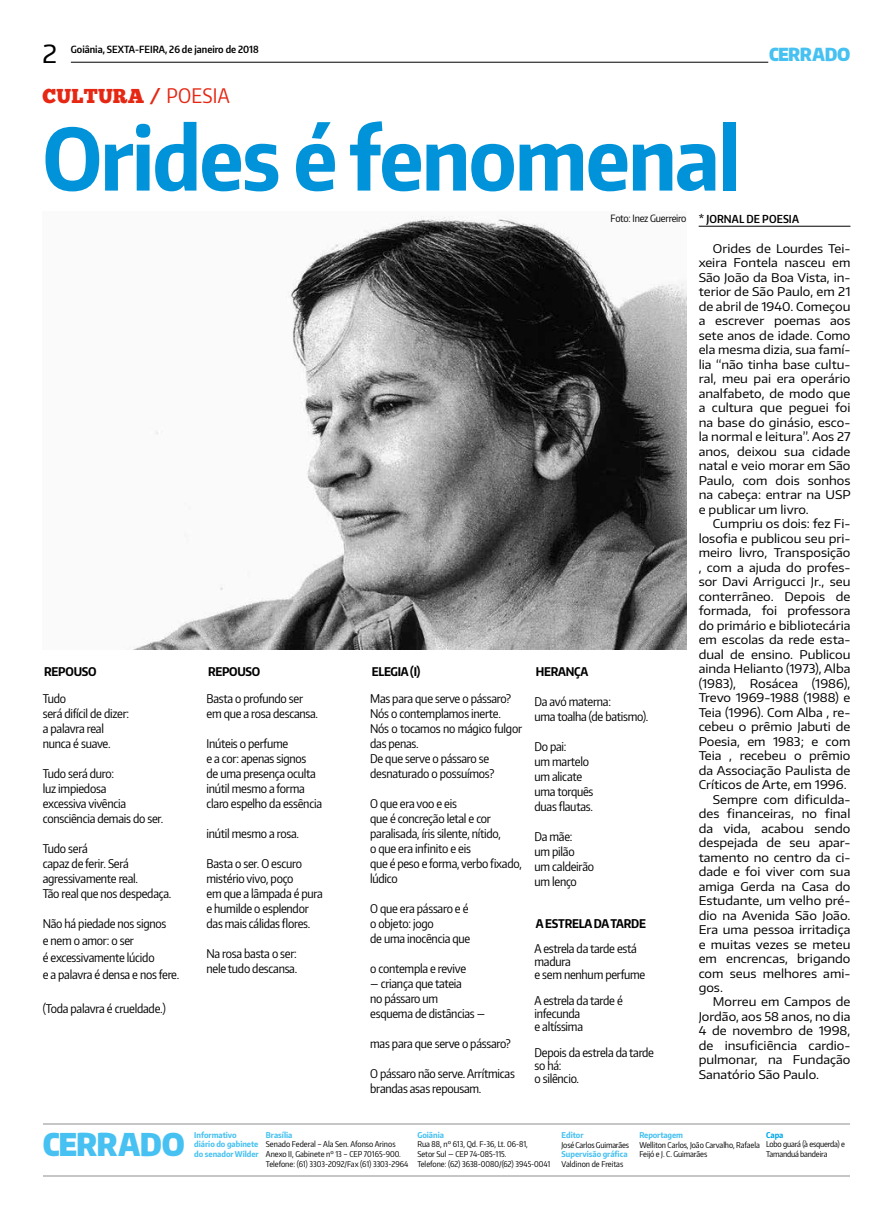
<style>
.page{position:relative;width:893px;height:1219px;background:#fff}
.page>*{position:absolute;margin:0;border:0;box-sizing:border-box;transform-origin:0 0}
.t1{font:700 85px "Encode Sans Condensed";letter-spacing:-.02em;color:#0093d9}
.t2{font:900 31.4px "Encode Sans Condensed";letter-spacing:-.015em;color:#47c1f1}
.t3{font:25px "Encode Sans Wide";color:#000}
.t4{font:20px "Chunk Five Ex";letter-spacing:.01em;color:#e52713}
.t5{font:900 18px "Encode Sans Condensed";letter-spacing:-.015em;color:#47c1f1}
.t6{font:12px/15px "Encode Sans Condensed";letter-spacing:-.02em;color:#000}
.t7{font:12px/14.5px "Encode Sans Wide";color:#000;text-align:justify}
.t8{font:700 12px "Encode Sans Condensed";letter-spacing:-.02em;color:#000}
.t9{font:600 11px "Encode Sans Condensed";letter-spacing:.01em;color:#000}
.t10{font:10px "Encode Sans Condensed";letter-spacing:-.02em;color:#000}
.t11{font:600 9.9px "Encode Sans Condensed";color:#000}
.t12{font:8px/9.6px "Encode Sans Condensed";color:#000}
.t13{font:700 8px/9.6px "Encode Sans Condensed";color:#47c1f1}
.t14{font:8px/9.6px "Encode Sans Condensed";letter-spacing:-.02em;color:#000}
.t15{font:700 8px "Encode Sans Condensed";color:#00a8e7}
.s1{font-family:"Encode Sans Condensed"}
</style>
<div class="page">
<hr style="left:699px;top:226px;width:151px;height:1px;background:#000">
<hr style="left:71px;top:62px;width:697px;height:1px;background:#000">
<hr style="left:43px;top:1124px;width:806px;height:1px;background:#c6c6c6">
<hr style="left:43px;top:1175px;width:807px;height:1px;background:#c6c6c6">
<img style="left:134px;top:216px;width:552px;height:433px">
<h3 class="t3" style="left:43px;top:37px;width:16px">2</h3>
<p class="t11" style="left:71px;top:43px;width:189px">Goiânia, SEXTA-FEIRA, 26 de janeiro de 2018</p>
<h3 class="t5" style="left:769px;top:43px;width:83px">CERRADO</h3>
<h3 class="t4" style="left:43px;top:81px;width:189px">CULTURA / <span class="s1">POESIA</span></h3>
<h1 class="t1" style="left:43px;top:103px;width:699px">Orides é fenomenal</h1>
<p class="t8" style="left:44px;top:664px;width:54px">REPOUSO</p>
<p class="t6" style="left:43px;top:691px;width:88px">Tudo<br>será difícil de dizer: a palavra real nunca é suave.</p>
<p class="t6" style="left:43px;top:766px;width:122px">Tudo será duro:<br>luz impiedosa<br>excessiva vivência consciência demais do ser.</p>
<p class="t6" style="left:43px;top:841px;width:130px">Tudo será<br>capaz de ferir. Será agressivamente real.<br>Tão real que nos despedaça.</p>
<p class="t6" style="left:43px;top:915px;width:138px;line-height:17px">Não há piedade nos signos<br>e nem o amor: o ser<br>é excessivamente lúcido<br>e a palavra é densa e nos fere.</p>
<p class="t6" style="left:43px;top:1001px;width:125px">(Toda palavra é crueldade.)</p>
<p class="t8" style="left:208px;top:664px;width:54px">REPOUSO</p>
<p class="t6" style="left:206px;top:691px;width:113px">Basta o profundo ser em que a rosa descansa.</p>
<p class="t6" style="left:206px;top:736px;width:117px">Inúteis o perfume<br>e a cor: apenas signos<br>de uma presença oculta inútil mesmo a forma claro espelho da essência</p>
<p class="t6" style="left:206px;top:826px;width:94px">inútil mesmo a rosa.</p>
<p class="t6" style="left:206px;top:856px;width:118px">Basta o ser. O escuro mistério vivo, poço<br>em que a lâmpada é pura e humilde o esplendor das mais cálidas flores.</p>
<p class="t6" style="left:206px;top:946px;width:92px">Na rosa basta o ser: nele tudo descansa.</p>
<p class="t10" style="left:610px;top:211px;width:77px">Foto: Inez Guerreiro</p>
<p class="t8" style="left:372px;top:664px;width:50px">ELEGIA (I)</p>
<p class="t6" style="left:370px;top:691px;width:153px">Mas para que serve o pássaro?<br>Nós o contemplamos inerte.<br>Nós o tocamos no mágico fulgor das penas.<br>De que serve o pássaro se desnaturado o possuímos?</p>
<p class="t6" style="left:370px;top:796px;width:153px">O que era voo e eis<br>que é concreção letal e cor paralisada, íris silente, nítido,<br>o que era infinito e eis<br>que é peso e forma, verbo fixado, lúdico</p>
<p class="t6" style="left:370px;top:901px;width:102px">O que era pássaro e é o objeto: jogo<br>de uma inocência que</p>
<p class="t6" style="left:370px;top:961px;width:98px">o contempla e revive</p>
<p class="t6" style="left:370px;top:976px;width:116px">— criança que tateia<br>no pássaro um<br>esquema de distâncias —</p>
<p class="t6" style="left:370px;top:1036px;width:142px">mas para que serve o pássaro?</p>
<p class="t6" style="left:370px;top:1066px;width:146px">O pássaro não serve. Arrítmicas brandas asas repousam.</p>
<p class="t8" style="left:536px;top:664px;width:54px">HERANÇA</p>
<p class="t6" style="left:534px;top:694px;width:115px">Da avó materna:<br>uma toalha (de batismo).</p>
<p class="t6" style="left:534px;top:739px;width:60px">Do pai:<br>um martelo um alicate uma torquês duas flautas.</p>
<p class="t6" style="left:534px;top:829px;width:61px">Da mãe:<br>um pilão<br>um caldeirão um lenço</p>
<p class="t8" style="left:536px;top:916px;width:111px">A ESTRELA DA TARDE</p>
<p class="t6" style="left:534px;top:942px;width:112px;line-height:13px">A estrela da tarde está madura<br>e sem nenhum perfume</p>
<p class="t6" style="left:534px;top:994px;width:90px;line-height:13px">A estrela da tarde é infecunda<br>e altíssima</p>
<p class="t6" style="left:534px;top:1046px;width:121px;line-height:13px">Depois da estrela da tarde so há:<br>o silêncio.</p>
<p class="t9" style="left:699px;top:212px;width:102px">* JORNAL DE POESIA</p>
<p class="t7" style="left:699px;top:241px;width:154px;text-indent:14px">Orides de Lourdes Tei&shy;xeira Fontela nasceu em São João da Boa Vista, in&shy;terior de São Paulo, em 21 de abril de 1940. Começou a escrever poemas aos sete anos de idade. Como ela mesma dizia, sua famí&shy;lia “não tinha base cultu&shy;ral, meu pai era operário analfabeto, de modo que a cultura que peguei foi na base do ginásio, esco&shy;la normal e leitura”. Aos 27 anos, deixou sua cidade natal e veio morar em São Paulo, com dois sonhos na cabeça: entrar na USP e publicar um livro.</p>
<p class="t7" style="left:713px;top:516px;width:139px">Cumpriu os dois: fez Fi-</p>
<p class="t7" style="left:699px;top:530px;width:153px">losofia e publicou seu pri-</p>
<p class="t7" style="left:699px;top:545px;width:153px">meiro livro, Transposição</p>
<p class="t7" style="left:699px;top:559px;width:153px">, com a ajuda do profes-</p>
<p class="t7" style="left:699px;top:574px;width:153px">sor Davi Arrigucci Jr., seu</p>
<p class="t7" style="left:699px;top:588px;width:153px">conterrâneo. Depois de</p>
<p class="t7" style="left:699px;top:603px;width:153px">formada, foi professora</p>
<p class="t7" style="left:699px;top:617px;width:153px">do primário e bibliotecária</p>
<p class="t7" style="left:699px;top:632px;width:153px">em escolas da rede esta-</p>
<p class="t7" style="left:699px;top:646px;width:153px">dual de ensino. Publicou</p>
<p class="t7" style="left:699px;top:661px;width:153px">ainda Helianto (1973), Alba</p>
<p class="t7" style="left:699px;top:675px;width:153px">(1983), Rosácea (1986),</p>
<p class="t7" style="left:699px;top:690px;width:153px">Trevo 1969-1988 (1988) e</p>
<p class="t7" style="left:699px;top:704px;width:153px">Teia (1996). Com Alba , re-</p>
<p class="t7" style="left:699px;top:719px;width:153px">cebeu o prêmio Jabuti de</p>
<p class="t7" style="left:699px;top:733px;width:153px">Poesia, em 1983; e com</p>
<p class="t7" style="left:699px;top:748px;width:153px">Teia , recebeu o prêmio</p>
<p class="t7" style="left:699px;top:762px;width:153px">da Associação Paulista de</p>
<p class="t7" style="left:699px;top:777px;width:149px">Críticos de Arte, em 1996.</p>
<p class="t7" style="left:713px;top:791px;width:139px">Sempre com dificulda-</p>
<p class="t7" style="left:699px;top:806px;width:153px">des financeiras, no final</p>
<p class="t7" style="left:699px;top:820px;width:153px">da vida, acabou sendo</p>
<p class="t7" style="left:699px;top:835px;width:153px">despejada de seu apar-</p>
<p class="t7" style="left:699px;top:849px;width:153px">tamento no centro da ci-</p>
<p class="t7" style="left:699px;top:864px;width:153px">dade e foi viver com sua</p>
<p class="t7" style="left:699px;top:878px;width:153px">amiga Gerda na Casa do</p>
<p class="t7" style="left:699px;top:893px;width:153px">Estudante, um velho pré-</p>
<p class="t7" style="left:699px;top:907px;width:153px">dio na Avenida São João.</p>
<p class="t7" style="left:699px;top:922px;width:153px">Era uma pessoa irritadiça</p>
<p class="t7" style="left:699px;top:936px;width:153px">e muitas vezes se meteu</p>
<p class="t7" style="left:699px;top:951px;width:153px">em encrencas, brigando</p>
<p class="t7" style="left:699px;top:965px;width:153px">com seus melhores ami-</p>
<p class="t7" style="left:699px;top:980px;width:26px">gos.</p>
<p class="t7" style="left:713px;top:994px;width:139px">Morreu em Campos de</p>
<p class="t7" style="left:699px;top:1009px;width:153px">Jordão, aos 58 anos, no dia</p>
<p class="t7" style="left:699px;top:1023px;width:153px">4 de novembro de 1998,</p>
<p class="t7" style="left:699px;top:1038px;width:153px">de insuficiência cardio-</p>
<p class="t7" style="left:699px;top:1052px;width:153px">pulmonar, na Fundação</p>
<p class="t7" style="left:699px;top:1067px;width:122px">Sanatório São Paulo.</p>
<h2 class="t2" style="left:43px;top:1123px;width:143px">CERRADO</h2>
<p class="t13" style="left:194px;top:1130px;width:66px">Informativo diário do gabinete do senador Wilder</p>
<p class="t13" style="left:417px;top:1130px;width:28px">Goiânia</p>
<p class="t13" style="left:266px;top:1130px;width:28px">Brasília</p>
<p class="t12" style="left:266px;top:1139px;width:144px">Senado Federal – Ala Sen. Afonso Arinos<br>Anexo II, Gabinete nº 13 – CEP 70165-900.<br>Telefone: (61) 3303-2092/Fax (61) 3303-2964</p>
<p class="t12" style="left:417px;top:1139px;width:135px">Rua 88, nº 613, Qd. F-36, Lt. 06-81,<br>Setor Sul — CEP 74-085-115.<br>Telefone: (62) 3638-0080/(62) 3945-0041</p>
<p class="t13" style="left:562px;top:1130px;width:24px">Editor</p>
<p class="t14" style="left:562px;top:1140px;width:69px">José Carlos Guimarães</p>
<p class="t13" style="left:562px;top:1149px;width:67px">Supervisão gráfica</p>
<p class="t12" style="left:562px;top:1159px;width:63px">Valdinon de Freitas</p>
<p class="t15" style="left:766px;top:1130px;width:19px">Capa</p>
<p class="t14" style="left:766px;top:1139px;width:80px">Lobo guará (à esquerda) e<br>Tamanduá bandeira</p>
<p class="t13" style="left:639px;top:1130px;width:45px">Reportagem</p>
<p class="t12" style="left:639px;top:1140px;width:122px">Welliton Carlos, João Carvalho, Rafaela</p>
<p class="t12" style="left:639px;top:1149px;width:69px">Feijó e J. C. Guimarães</p>
</div>
